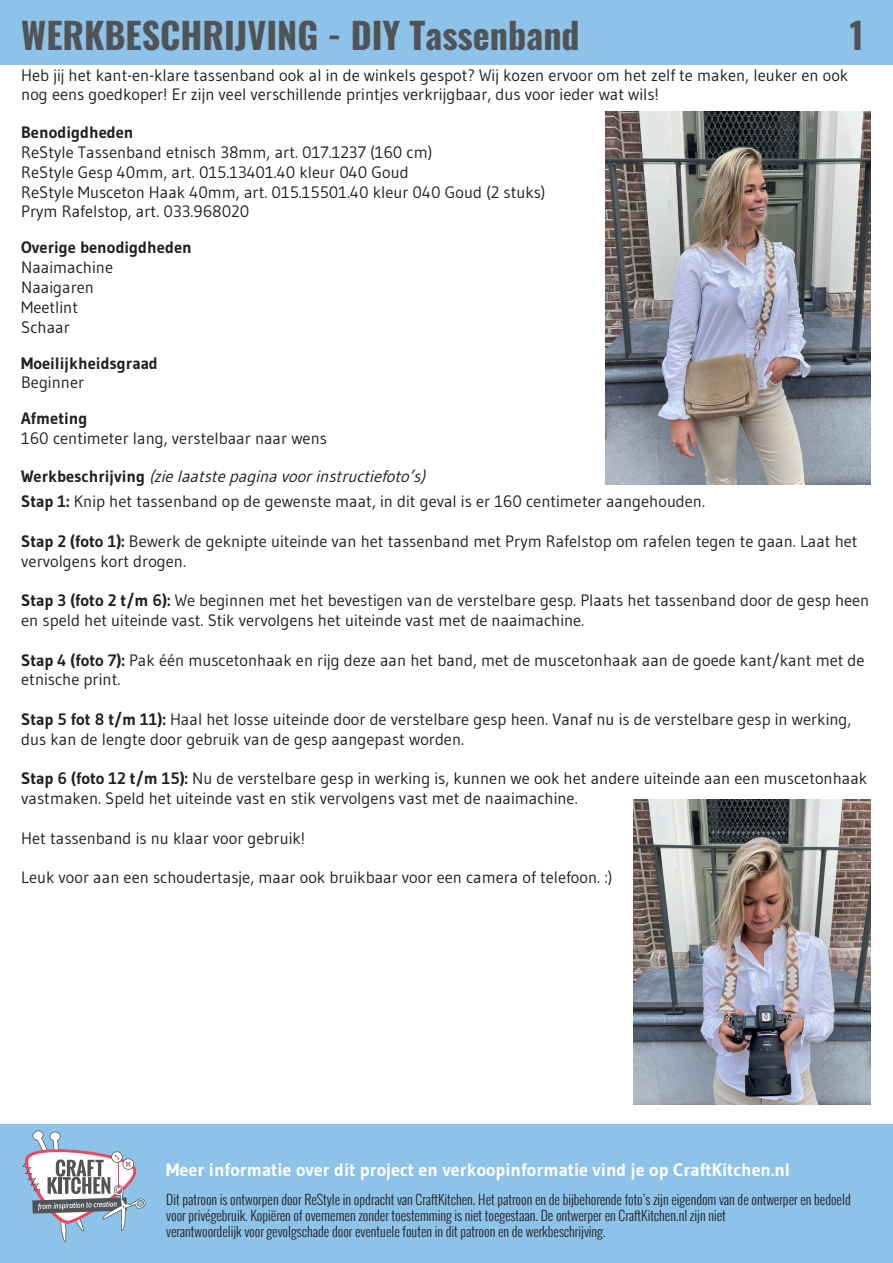
<style>
.page{position:relative;width:893px;height:1263px;background:#fff}
.page>*{position:absolute;margin:0;border:0;box-sizing:border-box;transform-origin:0 0}
.t1{font:700 36px "Oswald";color:#515456}
.t2{font:700 18px "Gudea";color:#fff}
.t3{font:16.5px/19.8px "Gudea";color:#231f20}
.t4{font:700 16.5px "Gudea";color:#231f20}
.t5{font:italic 16.5px "Gudea";color:#231f20}
.t6{font:300 13.5px/16.2px "Oswald";color:#231f20}
.s1{font-weight:700;font-style:normal}
.s2{font-weight:700}
</style>
<div class="page">
<div style="left:0;top:1125px;width:893px;height:138px;background:#8dc2e9"></div>
<div style="left:0;top:0;width:893px;height:64px;background:#8dc2e9"></div>
<svg style="left:22px;top:1130px;width:124px;height:112px"></svg>
<img style="left:606px;top:111px;width:265px;height:374px">
<img style="left:634px;top:799px;width:237px;height:305px">
<p class="t1" style="left:21px;top:16px;width:560px">WERKBESCHRIJVING - DIY Tassenband</p>
<p class="t1" style="left:850px;top:16px;width:16px">1</p>
<p class="t3" style="left:21px;top:65px;width:828px">Heb jij het kant-en-klare tassenband ook al in de winkels gespot? Wij kozen ervoor om het zelf te maken, leuker en ook nog eens goedkoper! Er zijn veel verschillende printjes verkrijgbaar, dus voor ieder wat wils!</p>
<p class="t4" style="left:21px;top:122px;width:114px">Benodigdheden</p>
<p class="t3" style="left:21px;top:142px;width:413px">ReStyle Tassenband etnisch 38mm, art. 017.1237 (160 cm)</p>
<p class="t3" style="left:21px;top:162px;width:389px">ReStyle Gesp 40mm, art. 015.13401.40 kleur 040 Goud</p>
<p class="t3" style="left:21px;top:182px;width:526px">ReStyle Musceton Haak 40mm, art. 015.15501.40 kleur 040 Goud (2 stuks)</p>
<p class="t3" style="left:21px;top:201px;width:230px">Prym Rafelstop, art. 033.968020</p>
<p class="t4" style="left:21px;top:237px;width:172px">Overige benodigdheden</p>
<p class="t3" style="left:21px;top:257px;width:93px">Naaimachine</p>
<p class="t3" style="left:21px;top:277px;width:74px">Naaigaren</p>
<p class="t3" style="left:21px;top:297px;width:58px">Meetlint</p>
<p class="t3" style="left:21px;top:317px;width:50px">Schaar</p>
<p class="t4" style="left:21px;top:352px;width:138px">Moeilijkheidsgraad</p>
<p class="t3" style="left:21px;top:372px;width:64px">Beginner</p>
<p class="t4" style="left:21px;top:408px;width:68px">Afmeting</p>
<p class="t3" style="left:21px;top:428px;width:307px">160 centimeter lang, verstelbaar naar wens</p>
<p class="t5" style="left:21px;top:466px;width:410px"><span class="s1">W e r k b e s c h r i j v i n g</span> (zielaatstepaginavoorinstructiefoto’s)</p>
<p class="t3" style="left:21px;top:491px;width:685px"><span class="s2">Stap 1:</span> Knip het tassenband op de gewenste maat, in dit geval is er 160 centimeter aangehouden.</p>
<p class="t3" style="left:21px;top:531px;width:838px"><span class="s2">Stap 2 (foto 1):</span> Bewerk de geknipte uiteinde van het tassenband met Prym Rafelstop om rafelen tegen te gaan. Laat het vervolgens kort drogen.</p>
<p class="t3" style="left:21px;top:590px;width:850px"><span class="s2">Stap 3 (foto 2 t/m 6):</span> We beginnen met het bevestigen van de verstelbare gesp. Plaats het tassenband door de gesp heen en speld het uiteinde vast. Stik vervolgens het uiteinde vast met de naaimachine.</p>
<p class="t3" style="left:21px;top:650px;width:845px"><span class="s2">Stap 4 (foto 7):</span> Pak één muscetonhaak en rijg deze aan het band, met de muscetonhaak aan de goede kant/kant met de etnische print.</p>
<p class="t3" style="left:21px;top:709px;width:832px"><span class="s2">Stap 5 fot 8 t/m 11):</span> Haal het losse uiteinde door de verstelbare gesp heen. Vanaf nu is de verstelbare gesp in werking, dus kan de lengte door gebruik van de gesp aangepast worden.</p>
<p class="t3" style="left:21px;top:768px;width:848px"><span class="s2">Stap 6 (foto 12 t/m 15):</span> Nu de verstelbare gesp in werking is, kunnen we ook het andere uiteinde aan een muscetonhaak vastmaken. Speld het uiteinde vast en stik vervolgens vast met de naaimachine.</p>
<p class="t3" style="left:21px;top:828px;width:285px">Het tassenband is nu klaar voor gebruik!</p>
<p class="t3" style="left:21px;top:867px;width:593px">Leuk voor aan een schoudertasje, maar ook bruikbaar voor een camera of telefoon. :)</p>
<p class="t2" style="left:166px;top:1159px;width:626px">Meer informatie over dit project en verkoopinformatie vind je op CraftKitchen.nl</p>
<p class="t6" style="left:166px;top:1191px;width:686px">Dit patroon is ontworpen door ReStyle in opdracht van CraftKitchen. Het patroon en de bijbehorende foto’s zijn eigendom van de ontwerper en bedoeld voor privégebruik. Kopiëren of overnemen zonder toestemming is niet toegestaan. De ontwerper en CraftKitchen.nl zijn niet</p>
<p class="t6" style="left:166px;top:1223px;width:441px">verantwoordelijk voor gevolgschade door eventuele fouten in dit patroon en de werkbeschrijving.</p>
</div>
